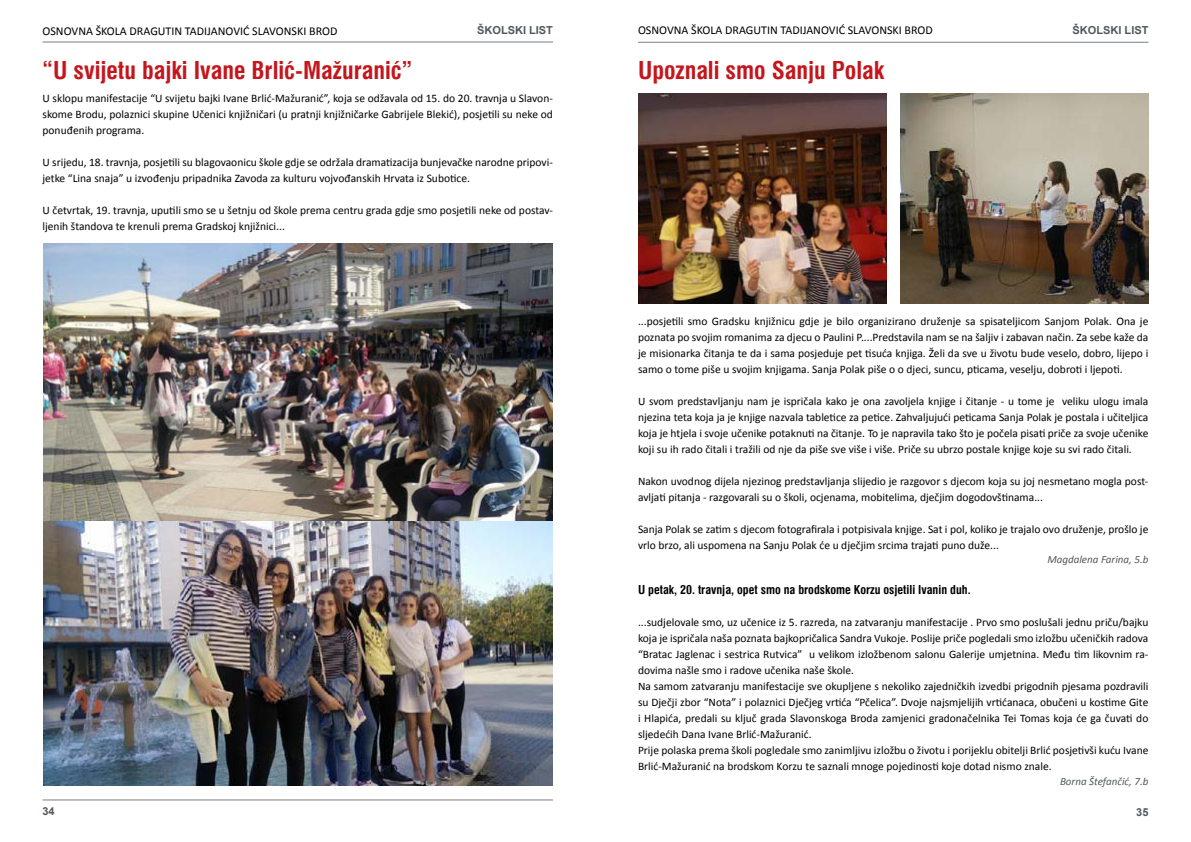
<style>
.page{position:relative;width:1191px;height:842px;background:#fff}
.page>*{position:absolute;margin:0;border:0;box-sizing:border-box;transform-origin:0 0}
.t1{font:700 condensed 24px "Swiss 721 BT";color:#c4161c}
.t2{font:12px "Calibri";color:#000}
.t3{font:700 condensed 12px "Swiss 721 BT";color:#000}
.t4{font:11.5px/16px "Calibri";color:#000}
.t5{font:italic 11px "Calibri";color:#4e595c}
.t6{font:700 11px "Arial";color:#4e595c}
</style>
<div class="page">
<hr style="left:43px;top:42px;width:510px;height:1px;background:#777f84">
<hr style="left:43px;top:799px;width:510px;height:1px;background:#777f84">
<hr style="left:638px;top:42px;width:510px;height:1px;background:#777f84">
<img style="left:43px;top:244px;width:510px;height:541px">
<img style="left:638px;top:94px;width:248px;height:209px">
<img style="left:900px;top:94px;width:248px;height:209px">
<p class="t2" style="left:43px;top:24px;width:296px">OSNOVNA ŠKOLA DRAGUTIN TADIJANOVIĆ SLAVONSKI BROD</p>
<p class="t6" style="left:477px;top:23px;width:77px">ŠKOLSKI LIST</p>
<p class="t6" style="left:1072px;top:23px;width:77px">ŠKOLSKI LIST</p>
<p class="t2" style="left:638px;top:23px;width:296px">OSNOVNA ŠKOLA DRAGUTIN TADIJANOVIĆ SLAVONSKI BROD</p>
<h1 class="t1" style="left:43px;top:56px;width:371px">“U svijetu bajki Ivane Brlić-Mažuranić”</h1>
<h1 class="t1" style="left:638px;top:56px;width:248px">Upoznali smo Sanju Polak</h1>
<p class="t4" style="left:43px;top:90px;width:512px;text-align:justify">U sklopu manifestacije “U svijetu bajki Ivane Brlić-Mažuranić”, koja se odžavala od 15. do 20. travnja u Slavon&shy;skome Brodu, polaznici skupine Učenici knjižničari (u pratnji knjižničarke Gabrijele Blekić), posjetili su neke od ponuđenih programa.</p>
<p class="t4" style="left:43px;top:154px;width:512px">U srijedu, 18. travnja, posjetili su blagovaonicu škole gdje se održala dramatizacija bunjevačke narodne pripovi&shy;jetke “Lina snaja” u izvođenju pripadnika Zavoda za kulturu vojvođanskih Hrvata iz Subotice.</p>
<p class="t4" style="left:43px;top:202px;width:512px">U četvrtak, 19. travnja, uputili smo se u šetnju od škole prema centru grada gdje smo posjetili neke od postav&shy;ljenih štandova te krenuli prema Gradskoj knjižnici...</p>
<p class="t6" style="left:43px;top:804px;width:14px">34</p>
<p class="t4" style="left:638px;top:313px;width:512px;text-align:justify">...posjetili smo Gradsku knjižnicu gdje je bilo organizirano druženje sa spisateljicom Sanjom Polak. Ona je poznata po svojim romanima za djecu o Paulini P....Predstavila nam se na šaljiv i zabavan način. Za sebe kaže da je misionarka čitanja te da i sama posjeduje pet tisuća knjiga. Želi da sve u životu bude veselo, dobro, lijepo i samo o tome piše u svojim knjigama. Sanja Polak piše o o djeci, suncu, pticama, veselju, dobroti i ljepoti.</p>
<p class="t4" style="left:638px;top:393px;width:512px;text-align:justify">U svom predstavljanju nam je ispričala kako je ona zavoljela knjige i čitanje - u tome je veliku ulogu imala njezina teta koja ja je knjige nazvala tabletice za petice. Zahvaljujući peticama Sanja Polak je postala i učiteljica koja je htjela i svoje učenike potaknuti na čitanje. To je napravila tako što je počela pisati priče za svoje učenike koji su ih rado čitali i tražili od nje da piše sve više i više. Priče su ubrzo postale knjige koje su svi rado čitali.</p>
<p class="t4" style="left:638px;top:473px;width:512px">Nakon uvodnog dijela njezinog predstavljanja slijedio je razgovor s djecom koja su joj nesmetano mogla post&shy;avljati pitanja - razgovarali su o školi, ocjenama, mobitelima, dječjim dogodovštinama...</p>
<p class="t4" style="left:638px;top:521px;width:512px">Sanja Polak se zatim s djecom fotografirala i potpisivala knjige. Sat i pol, koliko je trajalo ovo druženje, prošlo je vrlo brzo, ali uspomena na Sanju Polak će u dječjim srcima trajati puno duže...</p>
<p class="t5" style="left:1047px;top:552px;width:103px">Magdalena Farina, 5.b</p>
<p class="t3" style="left:638px;top:583px;width:334px">U petak, 20. travnja, opet smo na brodskome Korzu osjetili Ivanin duh.</p>
<p class="t4" style="left:638px;top:614px;width:512px">...sudjelovale smo, uz učenice iz 5. razreda, na zatvaranju manifestacije . Prvo smo poslušali jednu priču/bajku koja je ispričala naša poznata bajkopričalica Sandra Vukoje. Poslije priče pogledali smo izložbu učeničkih radova “Bratac Jaglenac i sestrica Rutvica” u velikom izložbenom salonu Galerije umjetnina. Među tim likovnim ra&shy;dovima našle smo i radove učenika naše škole.<br>Na samom zatvaranju manifestacije sve okupljene s nekoliko zajedničkih izvedbi prigodnih pjesama pozdravili su Dječji zbor “Nota” i polaznici Dječjeg vrtića “Pčelica”. Dvoje najsmjelijih vrtićanaca, obučeni u kostime Gite i Hlapića, predali su ključ grada Slavonskoga Broda zamjenici gradonačelnika Tei Tomas koja će ga čuvati do sljedećih Dana Ivane Brlić-Mažuranić.<br>Prije polaska prema školi pogledale smo zanimljivu izložbu o životu i porijeklu obitelji Brlić posjetivši kuću Ivane Brlić-Mažuranić na brodskom Korzu te saznali mnoge pojedinosti koje dotad nismo znale.</p>
<p class="t5" style="left:1060px;top:774px;width:90px">Borna Štefančić, 7.b</p>
<p class="t6" style="left:1136px;top:805px;width:14px">35</p>
</div>
